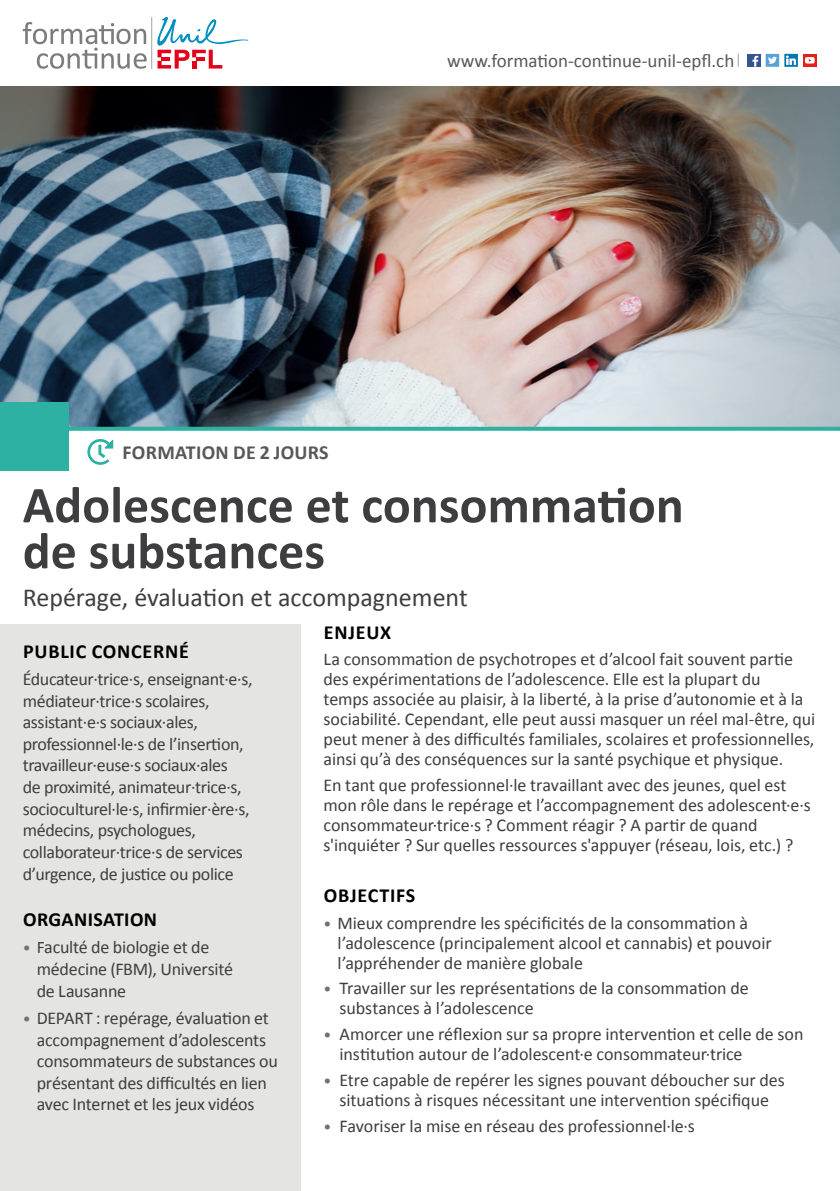
<style>
.page{position:relative;width:840px;height:1191px;background:#fff}
.page>*{position:absolute;margin:0;border:0;box-sizing:border-box;transform-origin:0 0}
.t1{font:700 52px/46px "Calibri";color:#3e3d40}
.t2{font:26px "Calibri";color:#3e3d40}
.t3{font:700 20px "Calibri";letter-spacing:.04em;color:#000}
.t4{font:700 20px "Calibri";letter-spacing:.015em;color:#58585a}
.t5{font:700 20px "Calibri";letter-spacing:.02em;color:#000}
.t6{font:19px "Calibri";color:#58585a}
.t7{font:18px/21.6px "Calibri";letter-spacing:-.005em;color:#3e3d40}
.s1{font-size:16px;color:#707172}
.s2{font-size:17.6px}
</style>
<div class="page">
<div style="left:0;top:624px;width:300px;height:567px;background:#e4e5e0"></div>
<img style="left:0;top:86px;width:839px;height:341px">
<hr style="left:151px;top:17px;width:1px;height:52px;background:#b1b3b4">
<svg style="left:23px;top:22px;width:124px;height:47px"></svg>
<svg style="left:157px;top:17px;width:91px;height:52px"></svg>
<div style="left:746px;top:54px;width:14px;height:13px;background:#355390"></div>
<svg style="left:752px;top:56px;width:6px;height:11px"></svg>
<div style="left:765px;top:54px;width:13px;height:13px;background:#57a3d5"></div>
<svg style="left:768px;top:57px;width:11px;height:7px"></svg>
<svg style="left:783px;top:54px;width:14px;height:13px"></svg>
<svg style="left:785px;top:56px;width:10px;height:9px"></svg>
<svg style="left:737px;top:54px;width:1px;height:13px"></svg>
<div style="left:802px;top:54px;width:14px;height:13px;background:#e32119"></div>
<svg style="left:805px;top:57px;width:9px;height:7px"></svg>
<div style="left:0;top:402px;width:68px;height:68px;background:#2db1a2"></div>
<svg style="left:68px;top:427px;width:771px;height:4px;background:#38b5a6"></svg>
<svg style="left:87px;top:439px;width:26px;height:26px"></svg>
<p class="t6" style="left:447px;top:47px;width:288px">www.formation-continue-unil-epfl.ch</p>
<p class="t4" style="left:123px;top:438px;width:207px">FORMATION DE 2 JOURS</p>
<h1 class="t1" style="left:23px;top:480px;width:662px">Adolescence et consommation de substances</h1>
<h2 class="t2" style="left:23px;top:579px;width:446px">Repérage, évaluation et accompagnement</h2>
<p class="t3" style="left:23px;top:637px;width:167px">PUBLIC CONCERNÉ</p>
<p class="t7" style="left:23px;top:668px;width:231px">Éducateur·trice·s, enseignant·e·s, médiateur·trice·s scolaires, assistant·e·s sociaux·ales, professionnel·le·s de l’insertion, travailleur·euse·s sociaux·ales<br>de proximité, animateur·trice·s, socioculturel·le·s, infirmier·ère·s, médecins, psychologues, collaborateur·trice·s de services d’urgence, de justice ou police</p>
<p class="t5" style="left:23px;top:905px;width:135px">ORGANISATION</p>
<p class="t7" style="left:37px;top:936px;width:198px;text-indent:-14px"><span class="s1">•</span> <span class="s2">F</span>aculté de biologie et de médecine (FBM), Université de Lausanne</p>
<p class="t7" style="left:37px;top:1006px;width:243px;text-indent:-14px"><span class="s1">•</span> DEPART : repérage, évaluation et accompagnement d’adolescents consommateurs de substances ou présentant des difficultés en lien avec Internet et les jeux vidéos</p>
<p class="t3" style="left:324px;top:618px;width:69px">ENJEUX</p>
<p class="t7" style="left:323px;top:648px;width:493px;line-height:20px">La consommation de psychotropes et d’alcool fait souvent partie des expérimentations de l’adolescence. Elle est la plupart du<br>temps associée au plaisir, à la liberté, à la prise d’autonomie et à la sociabilité. Cependant, elle peut aussi masquer un réel mal-être, qui peut mener à des difficultés familiales, scolaires et professionnelles, ainsi qu’à des conséquences sur la santé psychique et physique.</p>
<p class="t7" style="left:323px;top:774px;width:488px;line-height:20px">En tant que professionnel·le travaillant avec des jeunes, quel est mon rôle dans le repérage et l’accompagnement des adolescent·e·s consommateur·trice·s ? Comment réagir ? A partir de quand s'inquiéter ? Sur quelles ressources s'appuyer (réseau, lois, etc.) ?</p>
<p class="t3" style="left:324px;top:881px;width:93px">OBJECTIFS</p>
<p class="t7" style="left:337px;top:912px;width:435px;line-height:20px;text-indent:-14px"><span class="s1">•</span> Mieux comprendre les spécificités de la consommation à l’adolescence (principalement alcool et cannabis) et pouvoir l’appréhender de manière globale</p>
<p class="t7" style="left:339px;top:978px;width:410px;line-height:20px;text-indent:-16px"><span class="s1">•</span> Travailler sur les représentations de la consommation de substances à l’adolescence</p>
<p class="t7" style="left:339px;top:1023px;width:465px;line-height:20px;text-indent:-16px"><span class="s1">•</span> Amorcer une réflexion sur sa propre intervention et celle de son institution autour de l’adolescent·e consommateur·trice</p>
<p class="t7" style="left:323px;top:1069px;width:462px;line-height:20px;text-align:center"><span class="s1">•</span> Etre capable de repérer les signes pouvant déboucher sur des situations à risques nécessitant une intervention spécifique</p>
<p class="t7" style="left:323px;top:1114px;width:373px"><span class="s1">•</span> Favoriser la mise en réseau des professionnel·le·s</p>
</div>
